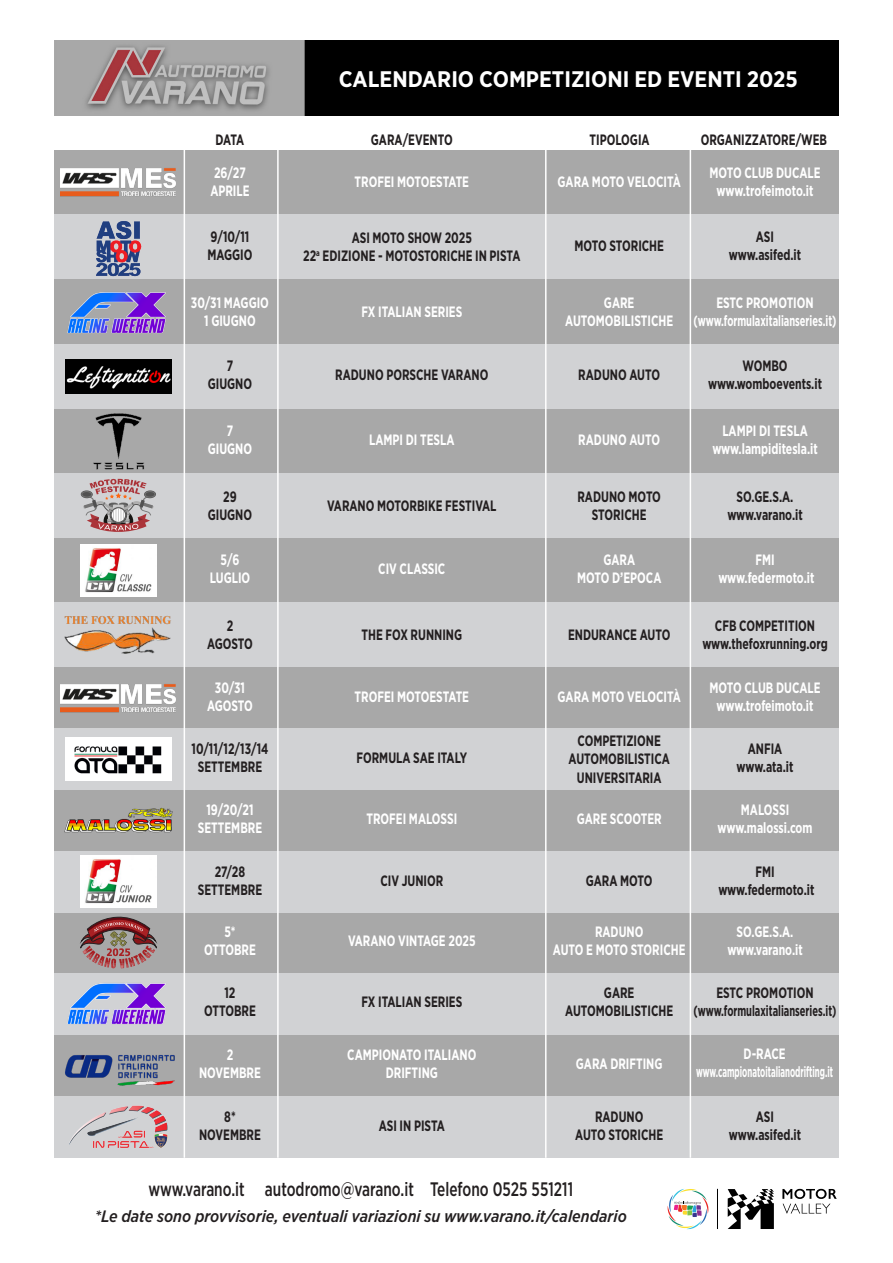
<style>
.page{position:relative;width:893px;height:1263px;background:#fff}
.page>*{position:absolute;margin:0;border:0;box-sizing:border-box;transform-origin:0 0}
.t1{font:700 22.5px "Gotham Narrow";color:#fff}
.t2{font:500 19.5px "Gotham Narrow";color:#231f20;scale:.8 1}
.t3{font:italic 500 16.5px "Gotham Narrow";color:#231f20}
.t4{font:700 15px "Gotham Narrow";color:#231f20;scale:.8 1}
.t5{font:700 15px "Gotham Narrow";color:#fff;scale:.8 1}
.t6{font:700 15px "Gotham Narrow";color:#fff;scale:.6 1}
.t7{font:700 15px "Gotham Narrow";color:#fff;scale:.71 1}
.t8{font:700 15px "Gotham Narrow";color:#231f20;scale:.71 1}
</style>
<div class="page">
<img style="left:54px;top:40px;width:785px;height:75px">
<div style="left:54px;top:150px;width:785px;height:64px;background:#a8a8a8"></div>
<div style="left:54px;top:667px;width:785px;height:61px;background:#a8a8a8"></div>
<div style="left:54px;top:408px;width:785px;height:65px;background:#a8a8a8"></div>
<div style="left:54px;top:912px;width:785px;height:62px;background:#a8a8a8"></div>
<div style="left:54px;top:279px;width:785px;height:65px;background:#a8a8a8"></div>
<div style="left:54px;top:789px;width:785px;height:62px;background:#a8a8a8"></div>
<div style="left:54px;top:538px;width:785px;height:64px;background:#a8a8a8"></div>
<div style="left:54px;top:1035px;width:785px;height:61px;background:#a8a8a8"></div>
<div style="left:54px;top:214px;width:785px;height:65px;background:#d1d2d4"></div>
<div style="left:54px;top:728px;width:785px;height:61px;background:#d1d2d4"></div>
<div style="left:54px;top:473px;width:785px;height:65px;background:#d1d2d4"></div>
<div style="left:54px;top:974px;width:785px;height:61px;background:#d1d2d4"></div>
<div style="left:54px;top:344px;width:785px;height:64px;background:#d1d2d4"></div>
<div style="left:54px;top:851px;width:785px;height:61px;background:#d1d2d4"></div>
<div style="left:54px;top:602px;width:785px;height:65px;background:#d1d2d4"></div>
<div style="left:54px;top:1096px;width:785px;height:62px;background:#d1d2d4"></div>
<hr style="left:184px;top:150px;width:1px;height:1008px;background:#fff">
<hr style="left:277px;top:150px;width:2px;height:1008px;background:#fff">
<hr style="left:545px;top:150px;width:2px;height:1008px;background:#fff">
<hr style="left:690px;top:150px;width:1px;height:1008px;background:#fff">
<hr style="left:717px;top:1189px;width:1px;height:40px;background:#000">
<svg style="left:728px;top:1189px;width:109px;height:40px"></svg>
<svg style="left:667px;top:1189px;width:41px;height:40px"></svg>
<img style="left:61px;top:168px;width:115px;height:29px">
<img style="left:61px;top:684px;width:115px;height:29px">
<img style="left:96px;top:221px;width:46px;height:55px">
<img style="left:67px;top:292px;width:99px;height:41px">
<img style="left:67px;top:983px;width:99px;height:41px">
<img style="left:65px;top:359px;width:107px;height:34px">
<img style="left:93px;top:413px;width:51px;height:57px">
<div style="left:145px;top:491px;width:10px;height:6px;border:1px solid #747474;border-radius:50%"></div>
<div style="left:82px;top:491px;width:10px;height:6px;border:1px solid #747474;border-radius:50%"></div>
<svg style="left:83px;top:479px;width:71px;height:53px"></svg>
<img style="left:80px;top:544px;width:76px;height:53px">
<img style="left:80px;top:855px;width:76px;height:53px">
<img style="left:64px;top:616px;width:107px;height:38px">
<img style="left:64px;top:808px;width:109px;height:25px">
<img style="left:69px;top:1105px;width:99px;height:43px">
<svg style="left:80px;top:916px;width:77px;height:52px"></svg>
<img style="left:65px;top:1055px;width:110px;height:31px">
<img style="left:65px;top:737px;width:107px;height:43px">
<p class="t1" style="left:339px;top:65px;width:461px">CALENDARIO COMPETIZIONI ED EVENTI 2025</p>
<p class="t4" style="left:216px;top:130px;width:37px">DATA</p>
<p class="t5" style="left:214px;top:163px;width:41px">26/27</p>
<p class="t5" style="left:210px;top:181px;width:51px">APRILE</p>
<p class="t4" style="left:371px;top:130px;width:104px">GARA/EVENTO</p>
<p class="t4" style="left:589px;top:130px;width:77px">TIPOLOGIA</p>
<p class="t4" style="left:701px;top:130px;width:160px">ORGANIZZATORE/WEB</p>
<p class="t5" style="left:355px;top:172px;width:145px">TROFEI MOTOESTATE</p>
<p class="t5" style="left:557px;top:172px;width:156px">GARA MOTO VELOCITÀ</p>
<p class="t5" style="left:709px;top:163px;width:141px">MOTO CLUB DUCALE</p>
<p class="t5" style="left:717px;top:181px;width:123px">www.trofeimoto.it</p>
<p class="t4" style="left:211px;top:227px;width:50px">9/10/11</p>
<p class="t4" style="left:207px;top:245px;width:58px">MAGGIO</p>
<p class="t4" style="left:352px;top:228px;width:152px">ASI MOTO SHOW 2025</p>
<p class="t4" style="left:303px;top:246px;width:273px">22<sup>a</sup> EDIZIONE - MOTOSTORICHE IN PISTA</p>
<p class="t4" style="left:574px;top:236px;width:114px">MOTO STORICHE</p>
<p class="t4" style="left:756px;top:227px;width:24px">ASI</p>
<p class="t4" style="left:729px;top:245px;width:92px">www.asifed.it</p>
<p class="t5" style="left:191px;top:293px;width:99px">30/31 MAGGIO</p>
<p class="t5" style="left:204px;top:311px;width:66px">1 GIUGNO</p>
<p class="t5" style="left:361px;top:302px;width:128px">FX ITALIAN SERIES</p>
<p class="t5" style="left:604px;top:293px;width:40px">GARE</p>
<p class="t5" style="left:565px;top:311px;width:137px">AUTOMOBILISTICHE</p>
<p class="t5" style="left:716px;top:293px;width:123px">ESTC PROMOTION</p>
<p class="t7" style="left:694px;top:311px;width:203px">(www.formulaxitalianseries.it)</p>
<p class="t4" style="left:227px;top:356px;width:10px">7</p>
<p class="t4" style="left:208px;top:374px;width:57px">GIUGNO</p>
<p class="t4" style="left:335px;top:365px;width:193px">RADUNO PORSCHE VARANO</p>
<p class="t4" style="left:578px;top:365px;width:104px">RADUNO AUTO</p>
<p class="t4" style="left:742px;top:356px;width:58px">WOMBO</p>
<p class="t4" style="left:708px;top:374px;width:144px">www.womboevents.it</p>
<p class="t5" style="left:227px;top:421px;width:10px">7</p>
<p class="t5" style="left:208px;top:439px;width:57px">GIUGNO</p>
<p class="t5" style="left:369px;top:430px;width:108px">LAMPI DI TESLA</p>
<p class="t5" style="left:578px;top:430px;width:104px">RADUNO AUTO</p>
<p class="t5" style="left:722px;top:421px;width:108px">LAMPI DI TESLA</p>
<p class="t5" style="left:712px;top:439px;width:133px">www.lampiditesla.it</p>
<p class="t4" style="left:223px;top:487px;width:18px">29</p>
<p class="t4" style="left:208px;top:505px;width:57px">GIUGNO</p>
<p class="t4" style="left:327px;top:496px;width:213px">VARANO MOTORBIKE FESTIVAL</p>
<p class="t4" style="left:577px;top:487px;width:106px">RADUNO MOTO</p>
<p class="t4" style="left:592px;top:505px;width:70px">STORICHE</p>
<p class="t4" style="left:737px;top:487px;width:73px">SO.GE.S.A.</p>
<p class="t4" style="left:727px;top:505px;width:96px">www.varano.it</p>
<p class="t5" style="left:221px;top:551px;width:25px">5/6</p>
<p class="t5" style="left:210px;top:569px;width:52px">LUGLIO</p>
<p class="t5" style="left:378px;top:559px;width:85px">CIV CLASSIC</p>
<p class="t5" style="left:603px;top:551px;width:41px">GARA</p>
<p class="t5" style="left:577px;top:569px;width:107px">MOTO D’EPOCA</p>
<p class="t5" style="left:755px;top:551px;width:26px">FMI</p>
<p class="t5" style="left:718px;top:569px;width:122px">www.federmoto.it</p>
<p class="t4" style="left:227px;top:616px;width:10px">2</p>
<p class="t4" style="left:207px;top:634px;width:59px">AGOSTO</p>
<p class="t4" style="left:361px;top:625px;width:127px">THE FOX RUNNING</p>
<p class="t4" style="left:568px;top:625px;width:130px">ENDURANCE AUTO</p>
<p class="t4" style="left:715px;top:616px;width:127px">CFB COMPETITION</p>
<p class="t4" style="left:702px;top:634px;width:158px">www.thefoxrunning.org</p>
<p class="t5" style="left:215px;top:678px;width:39px">30/31</p>
<p class="t5" style="left:207px;top:696px;width:59px">AGOSTO</p>
<p class="t5" style="left:355px;top:687px;width:145px">TROFEI MOTOESTATE</p>
<p class="t5" style="left:557px;top:687px;width:156px">GARA MOTO VELOCITÀ</p>
<p class="t5" style="left:709px;top:678px;width:141px">MOTO CLUB DUCALE</p>
<p class="t5" style="left:717px;top:696px;width:123px">www.trofeimoto.it</p>
<p class="t4" style="left:192px;top:739px;width:98px">10/11/12/13/14</p>
<p class="t4" style="left:198px;top:757px;width:82px">SETTEMBRE</p>
<p class="t4" style="left:356px;top:748px;width:140px">FORMULA SAE ITALY</p>
<p class="t4" style="left:577px;top:731px;width:106px">COMPETIZIONE</p>
<p class="t4" style="left:568px;top:749px;width:128px">AUTOMOBILISTICA</p>
<p class="t4" style="left:577px;top:767px;width:107px">UNIVERSITARIA</p>
<p class="t4" style="left:748px;top:739px;width:45px">ANFIA</p>
<p class="t4" style="left:737px;top:757px;width:73px">www.ata.it</p>
<p class="t5" style="left:207px;top:800px;width:60px">19/20/21</p>
<p class="t5" style="left:198px;top:818px;width:82px">SETTEMBRE</p>
<p class="t5" style="left:366px;top:809px;width:115px">TROFEI MALOSSI</p>
<p class="t5" style="left:577px;top:809px;width:108px">GARE SCOOTER</p>
<p class="t5" style="left:741px;top:800px;width:62px">MALOSSI</p>
<p class="t5" style="left:717px;top:818px;width:120px">www.malossi.com</p>
<p class="t4" style="left:215px;top:862px;width:39px">27/28</p>
<p class="t4" style="left:198px;top:880px;width:82px">SETTEMBRE</p>
<p class="t4" style="left:380px;top:871px;width:80px">CIV JUNIOR</p>
<p class="t4" style="left:586px;top:871px;width:85px">GARA MOTO</p>
<p class="t4" style="left:755px;top:862px;width:26px">FMI</p>
<p class="t4" style="left:718px;top:880px;width:122px">www.federmoto.it</p>
<p class="t5" style="left:224px;top:922px;width:16px">5*</p>
<p class="t5" style="left:204px;top:940px;width:66px">OTTOBRE</p>
<p class="t5" style="left:348px;top:931px;width:161px">VARANO VINTAGE 2025</p>
<p class="t5" style="left:595px;top:922px;width:62px">RADUNO</p>
<p class="t5" style="left:553px;top:940px;width:167px">AUTO E MOTO STORICHE</p>
<p class="t5" style="left:737px;top:922px;width:73px">SO.GE.S.A.</p>
<p class="t5" style="left:727px;top:940px;width:96px">www.varano.it</p>
<p class="t4" style="left:224px;top:983px;width:15px">12</p>
<p class="t4" style="left:204px;top:1001px;width:66px">OTTOBRE</p>
<p class="t4" style="left:361px;top:992px;width:128px">FX ITALIAN SERIES</p>
<p class="t4" style="left:604px;top:983px;width:40px">GARE</p>
<p class="t4" style="left:565px;top:1001px;width:137px">AUTOMOBILISTICHE</p>
<p class="t4" style="left:716px;top:983px;width:123px">ESTC PROMOTION</p>
<p class="t8" style="left:694px;top:1001px;width:203px">(www.formulaxitalianseries.it)</p>
<p class="t5" style="left:227px;top:1045px;width:10px">2</p>
<p class="t5" style="left:199px;top:1063px;width:79px">NOVEMBRE</p>
<p class="t5" style="left:347px;top:1045px;width:163px">CAMPIONATO ITALIANO</p>
<p class="t5" style="left:386px;top:1063px;width:67px">DRIFTING</p>
<p class="t5" style="left:576px;top:1054px;width:110px">GARA DRIFTING</p>
<p class="t5" style="left:744px;top:1044px;width:54px">D-RACE</p>
<p class="t6" style="left:696px;top:1062px;width:230px">www.campionatoitalianodrifting.it</p>
<p class="t4" style="left:224px;top:1107px;width:16px">8*</p>
<p class="t4" style="left:199px;top:1125px;width:79px">NOVEMBRE</p>
<p class="t4" style="left:379px;top:1116px;width:84px">ASI IN PISTA</p>
<p class="t4" style="left:595px;top:1107px;width:62px">RADUNO</p>
<p class="t4" style="left:575px;top:1125px;width:112px">AUTO STORICHE</p>
<p class="t4" style="left:756px;top:1107px;width:24px">ASI</p>
<p class="t4" style="left:729px;top:1125px;width:92px">www.asifed.it</p>
<p class="t2" style="left:148px;top:1176px;width:532px">www.varano.it autodromo@varano.it Telefono 0525 551211</p>
<p class="t3" style="left:95px;top:1206px;width:534px">*Le date sono provvisorie, eventuali variazioni su www.varano.it/calendario</p>
</div>
